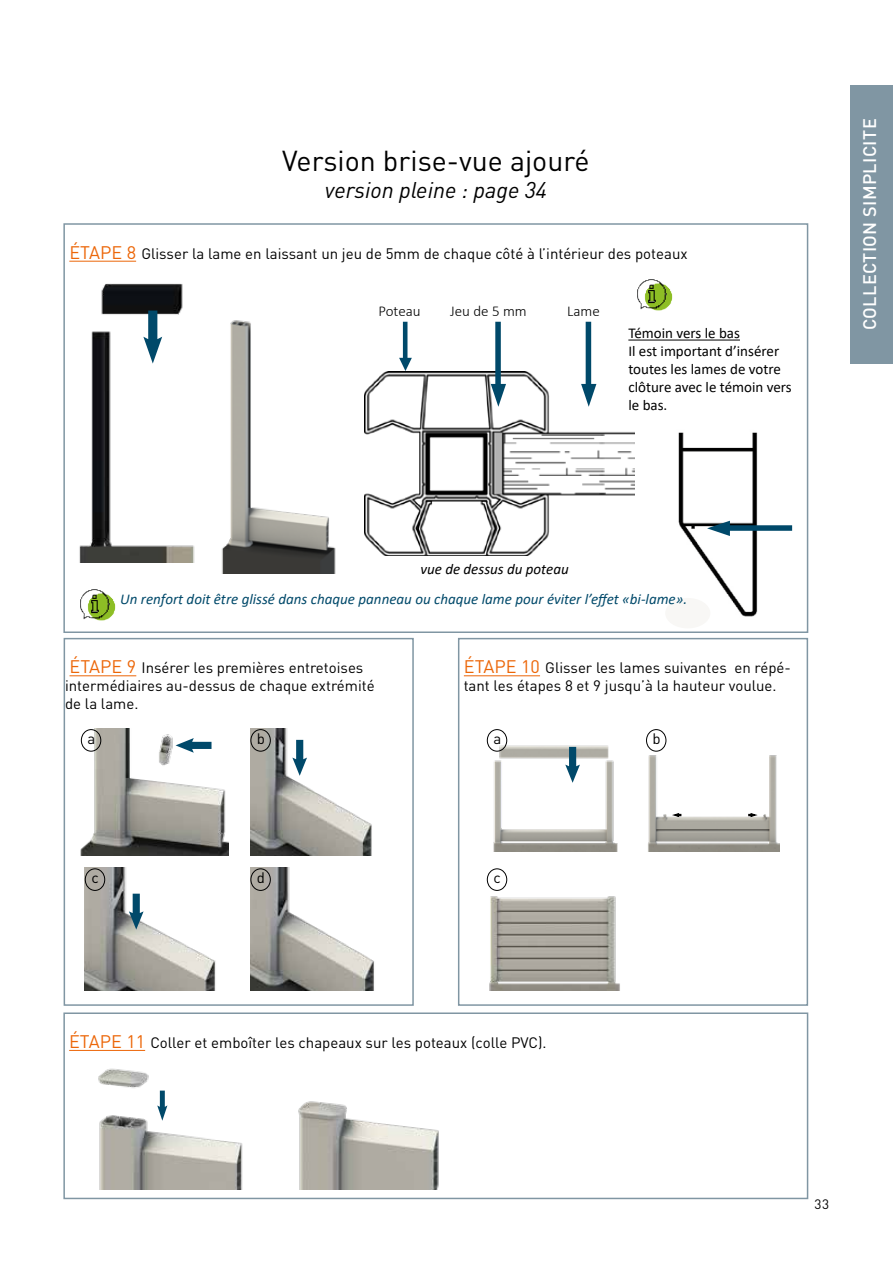
<style>
.page{position:relative;width:893px;height:1263px;background:#fff}
.page>*{position:absolute;margin:0;border:0;box-sizing:border-box;transform-origin:0 0}
.t1{font:28.5px "DIN Pro";color:#000}
.t2{font:italic 22.5px "DIN Pro";color:#000}
.t3{font:500 18px "DIN Pro";letter-spacing:.02em;color:#fff}
.t4{font:15px/18px "DIN Pro";color:#000}
.t5{font:15px/18px "Calibri";color:#000}
.t6{font:italic 15px "Calibri";color:#00496a}
.t7{font:italic 15px "Calibri";color:#000}
.t8{font:300 15px "Calibri";color:#000}
.t9{font:13.5px "DIN Pro";color:#000}
.s1{font-size:18px;color:#ec6608}
</style>
<div class="page">
<div style="left:850px;top:85px;width:43px;height:279px;background:#8096a3"></div>
<hr style="left:69px;top:261px;width:67px;height:1px;background:#ec6608">
<div style="left:63px;top:223px;width:745px;height:410px;border:2px solid #8096a3"></div>
<img style="left:79px;top:283px;width:116px;height:279px">
<img style="left:221px;top:320px;width:115px;height:254px">
<svg style="left:143px;top:311px;width:19px;height:53px"></svg>
<img style="left:364px;top:371px;width:271px;height:184px">
<svg style="left:491px;top:322px;width:15px;height:85px"></svg>
<svg style="left:581px;top:322px;width:15px;height:85px"></svg>
<svg style="left:399px;top:322px;width:13px;height:49px"></svg>
<hr style="left:628px;top:340px;width:112px;height:1px;background:#000">
<img style="left:678px;top:432px;width:80px;height:185px">
<div style="left:665px;top:598px;width:45px;height:30px;background:#f8f7f5;border-radius:50%"></div>
<svg style="left:707px;top:521px;width:85px;height:15px"></svg>
<img style="left:81px;top:728px;width:148px;height:127px">
<img style="left:250px;top:728px;width:122px;height:127px">
<img style="left:85px;top:867px;width:131px;height:123px">
<img style="left:250px;top:867px;width:124px;height:123px">
<svg style="left:176px;top:738px;width:35px;height:15px"></svg>
<svg style="left:292px;top:740px;width:15px;height:36px"></svg>
<svg style="left:129px;top:894px;width:15px;height:35px"></svg>
<div style="left:81px;top:729px;width:20px;height:22px;border:1px solid #000;border-radius:50%"></div>
<hr style="left:70px;top:675px;width:66px;height:1px;background:#ec6608">
<div style="left:64px;top:638px;width:350px;height:368px;border:2px solid #8096a3"></div>
<img style="left:487px;top:729px;width:131px;height:122px">
<img style="left:646px;top:735px;width:133px;height:116px">
<img style="left:487px;top:879px;width:133px;height:111px">
<svg style="left:565px;top:747px;width:15px;height:36px"></svg>
<svg style="left:673px;top:812px;width:9px;height:6px"></svg>
<svg style="left:747px;top:812px;width:10px;height:6px"></svg>
<hr style="left:464px;top:675px;width:76px;height:1px;background:#ec6608">
<div style="left:458px;top:638px;width:350px;height:368px;border:2px solid #8096a3"></div>
<div style="left:250px;top:729px;width:21px;height:22px;border:1px solid #000;border-radius:50%"></div>
<div style="left:85px;top:868px;width:20px;height:23px;border:1px solid #000;border-radius:50%"></div>
<div style="left:250px;top:868px;width:21px;height:23px;border:1px solid #000;border-radius:50%"></div>
<div style="left:646px;top:729px;width:20px;height:22px;border:1px solid #000;border-radius:50%"></div>
<div style="left:487px;top:868px;width:20px;height:23px;border:1px solid #000;border-radius:50%"></div>
<div style="left:487px;top:729px;width:20px;height:22px;border:1px solid #000;border-radius:50%"></div>
<img style="left:80px;top:589px;width:36px;height:32px">
<img style="left:637px;top:279px;width:36px;height:32px">
<hr style="left:69px;top:1050px;width:76px;height:1px;background:#ec6608">
<div style="left:63px;top:1012px;width:745px;height:187px;border:2px solid #8096a3"></div>
<img style="left:98px;top:1068px;width:145px;height:122px">
<img style="left:298px;top:1101px;width:141px;height:88px">
<h1 class="t1" style="left:282px;top:139px;width:309px">Version brise-vue ajouré</h1>
<h2 class="t2" style="left:325px;top:173px;width:224px">version pleine : page 34</h2>
<p class="t4" style="left:69px;top:243px;width:620px"><span class="s1">ÉTAPE 8</span> Glisser la lame en laissant un jeu de 5mm de chaque côté à l’intérieur des poteaux</p>
<p class="t8" style="left:378px;top:302px;width:44px">Poteau</p>
<p class="t8" style="left:450px;top:302px;width:78px">Jeu de 5 mm</p>
<p class="t8" style="left:567px;top:302px;width:34px">Lame</p>
<p class="t5" style="left:628px;top:324px;width:165px">Témoin vers le bas<br>Il est important d’insérer toutes les lames de votre clôture avec le témoin vers le bas.</p>
<p class="t3" style="left:855px;top:330px;width:213px;rotate:-90deg">COLLECTION SIMPLICITE</p>
<p class="t7" style="left:420px;top:558px;width:150px">vue de dessus du poteau</p>
<p class="t6" style="left:120px;top:589px;width:568px">Un renfort doit être glissé dans chaque panneau ou chaque lame pour éviter l’effet «bi-lame».</p>
<p class="t4" style="left:65px;top:657px;width:311px"><span class="s1">ÉTAPE 9</span> Insérer les premières entretoises intermédiaires au-dessus de chaque extrémité de la lame.</p>
<p class="t4" style="left:464px;top:657px;width:329px"><span class="s1">ÉTAPE 10</span> Glisser les lames suivantes en répé&shy;tant les étapes 8 et 9 jusqu’à la hauteur voulue.</p>
<p class="t4" style="left:257px;top:728px;width:10px">b</p>
<p class="t4" style="left:652px;top:728px;width:10px">b</p>
<p class="t4" style="left:87px;top:728px;width:9px">a</p>
<p class="t4" style="left:493px;top:728px;width:9px">a</p>
<p class="t4" style="left:92px;top:867px;width:9px">c</p>
<p class="t4" style="left:257px;top:867px;width:10px">d</p>
<p class="t4" style="left:494px;top:867px;width:9px">c</p>
<p class="t4" style="left:69px;top:1032px;width:479px"><span class="s1">ÉTAPE 11</span> Coller et emboîter les chapeaux sur les poteaux (colle PVC).</p>
<p class="t9" style="left:814px;top:1193px;width:16px">33</p>
</div>
